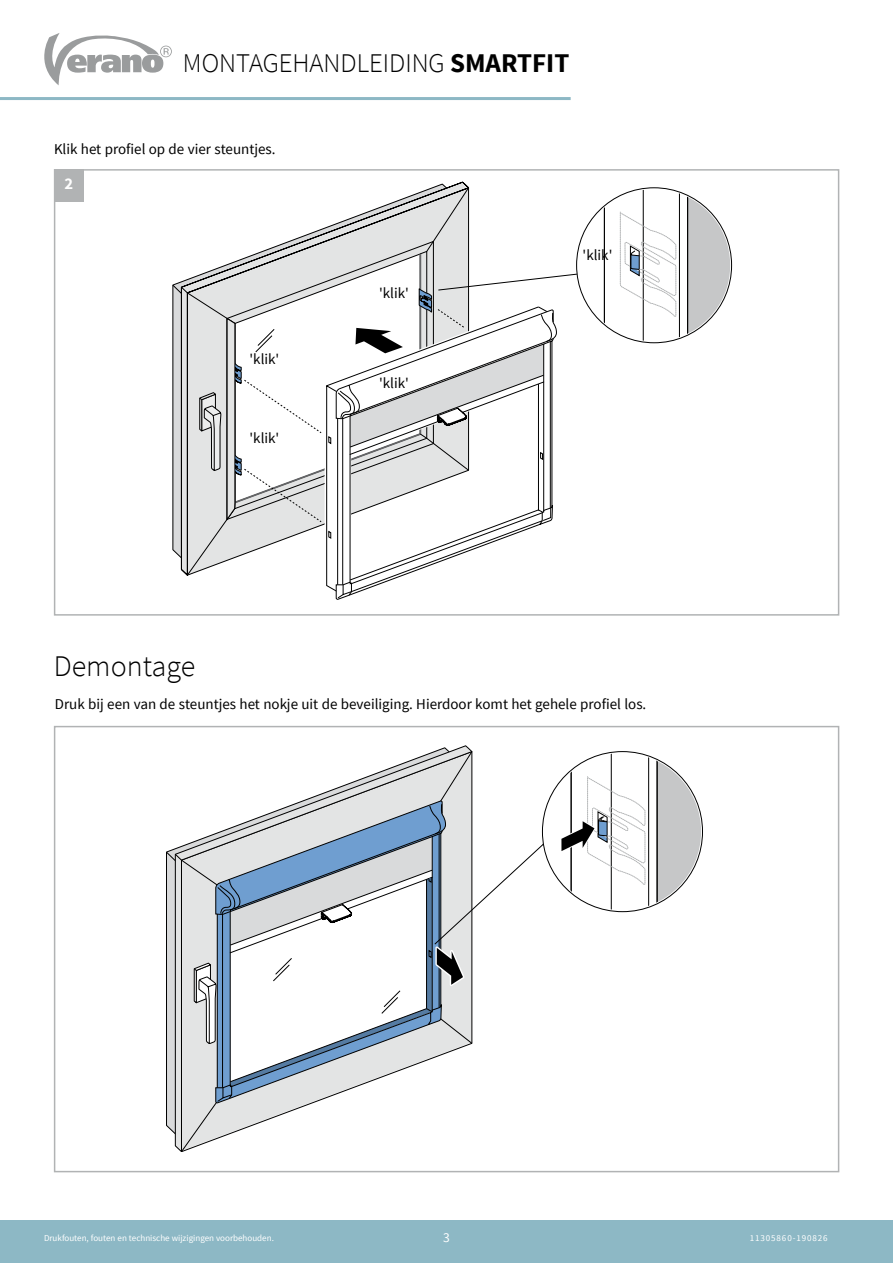
<style>
.page{position:relative;width:893px;height:1263px;background:#fff}
.page>*{position:absolute;margin:0;border:0;box-sizing:border-box;transform-origin:0 0}
.t1{font:300 30px "Source Sans Pro";color:#000}
.t2{font:300 27px "Source Sans Pro";color:#000}
.t3{font:700 16.5px "Source Sans Pro";color:#fff}
.t4{font:15px "Source Sans Pro";color:#000}
.t5{font:13.5px "Source Sans Pro";color:#fff}
.t6{font:9px "Source Sans Pro";color:#fff}
.t7{font:9px "Source Sans Pro";letter-spacing:.1em;color:#fff}
.s1{font-weight:700}
</style>
<div class="page">
<svg style="left:44px;top:33px;width:128px;height:52px"></svg>
<hr style="left:0;top:97px;width:571px;height:3px;background:#8db8c5">
<div style="left:0;top:1220px;width:893px;height:43px;background:#8db8c5"></div>
<svg style="left:173px;top:281px;width:8px;height:280px;background:#cbcbcc"></svg>
<svg style="left:181px;top:182px;width:288px;height:394px"></svg>
<svg style="left:187px;top:187px;width:250px;height:389px"></svg>
<svg style="left:173px;top:284px;width:15px;height:12px"></svg>
<svg style="left:233px;top:252px;width:189px;height:253px"></svg>
<svg style="left:199px;top:392px;width:22px;height:79px;background:#b8b9b9"></svg>
<svg style="left:437px;top:187px;width:295px;height:157px"></svg>
<svg style="left:227px;top:318px;width:95px;height:204px"></svg>
<svg style="left:328px;top:289px;width:229px;height:310px"></svg>
<div style="left:54px;top:169px;width:785px;height:447px;border:2px solid #b1b3b4"></div>
<svg style="left:166px;top:848px;width:9px;height:289px;background:#bdbebf"></svg>
<svg style="left:175px;top:745px;width:297px;height:407px"></svg>
<svg style="left:181px;top:751px;width:292px;height:401px"></svg>
<svg style="left:166px;top:851px;width:16px;height:12px"></svg>
<svg style="left:194px;top:800px;width:273px;height:304px"></svg>
<svg style="left:433px;top:751px;width:270px;height:194px"></svg>
<svg style="left:542px;top:752px;width:160px;height:160px"></svg>
<div style="left:54px;top:726px;width:785px;height:446px;border:2px solid #b1b3b4"></div>
<div style="left:54px;top:169px;width:30px;height:33px;background:#b1b3b4"></div>
<hr style="left:589px;top:245px;width:4px;height:22px;background:#fff">
<h2 class="t2" style="left:183px;top:47px;width:388px">MONTAGEHANDLEIDING <span class="s1">SMARTFIT</span></h2>
<p class="t4" style="left:54px;top:139px;width:223px">Klik het profiel op de vier steuntjes.</p>
<p class="t3" style="left:64px;top:173px;width:10px">2</p>
<p class="t4" style="left:249px;top:349px;width:31px">'klik'</p>
<p class="t4" style="left:249px;top:429px;width:31px">'klik'</p>
<p class="t4" style="left:379px;top:283px;width:31px">'klik'</p>
<p class="t4" style="left:379px;top:374px;width:31px">'klik'</p>
<p class="t4" style="left:583px;top:245px;width:31px">'klik'</p>
<h1 class="t1" style="left:54px;top:648px;width:143px">Demontage</h1>
<p class="t4" style="left:55px;top:694px;width:593px">Druk bij een van de steuntjes het nokje uit de beveiliging. Hierdoor komt het gehele profiel los.</p>
<p class="t6" style="left:44px;top:1233px;width:231px">Drukfouten, fouten en technische wijzigingen voorbehouden.</p>
<p class="t5" style="left:443px;top:1229px;width:8px">3</p>
<p class="t7" style="left:750px;top:1233px;width:80px">11305860-190826</p>
</div>
